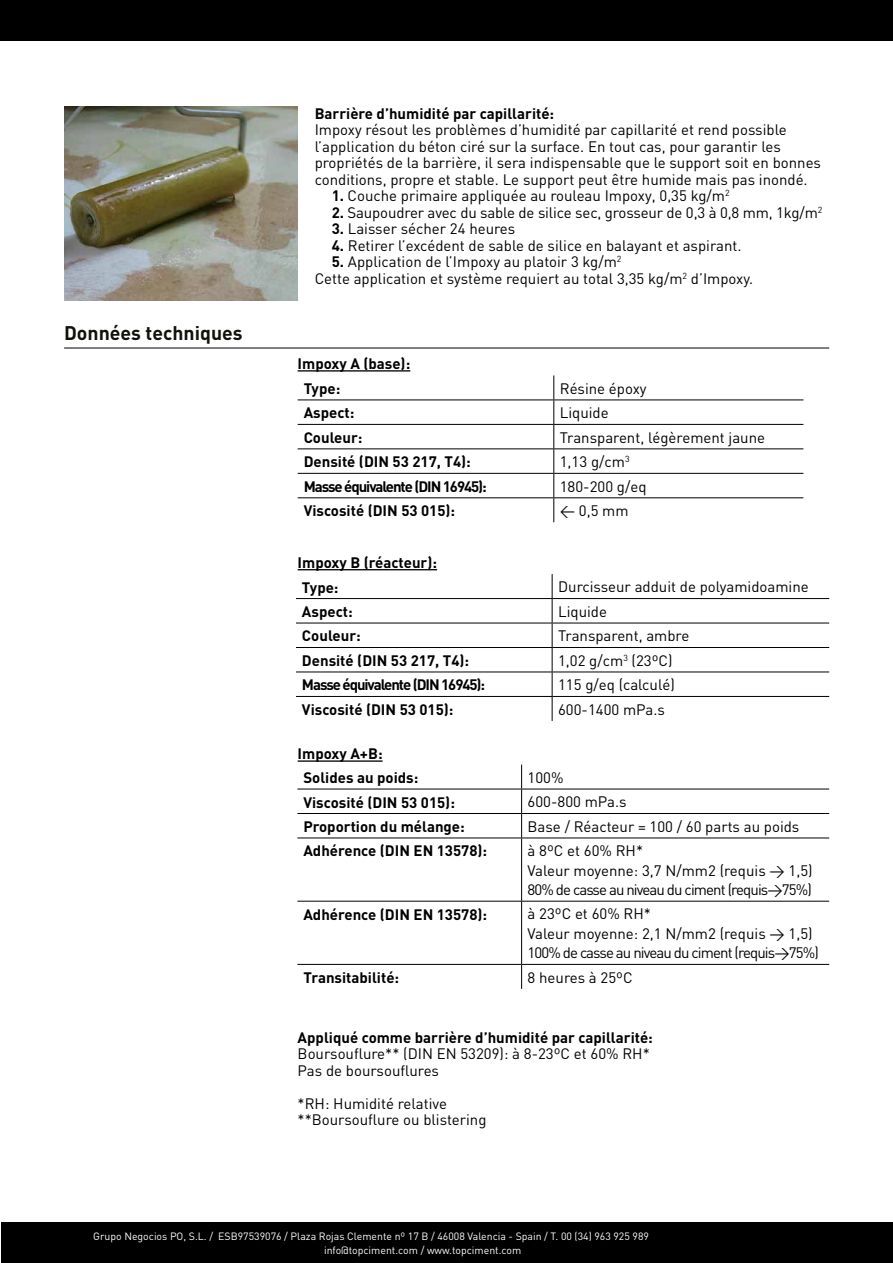
<style>
.page{position:relative;width:893px;height:1263px;background:#fff}
.page>*{position:absolute;margin:0;border:0;box-sizing:border-box;transform-origin:0 0}
.t1{font:700 19.5px "DIN";color:#12110c}
.t2{font:15px/16.5px "DIN";color:#000}
.t3{font:700 15px "DIN";color:#000}
.t4{font:15px/19.5px "DIN";letter-spacing:-.06em;color:#000}
.t5{font:700 15px "DIN";letter-spacing:-.07em;color:#000}
.t6{font:10.5px/13.2px "DIN";color:#fff}
.s1{font-weight:700}
</style>
<div class="page">
<div style="left:1px;top:1222px;width:892px;height:41px;background:#000"></div>
<div style="left:0;top:0;width:893px;height:41px;background:#000"></div>
<img style="left:64px;top:106px;width:233px;height:194px">
<hr style="left:64px;top:348px;width:765px;height:1px;background:#000">
<hr style="left:298px;top:370px;width:112px;height:1px;background:#000">
<hr style="left:298px;top:569px;width:139px;height:1px;background:#000">
<hr style="left:298px;top:760px;width:85px;height:2px;background:#000">
<hr style="left:298px;top:400px;width:256px;height:1px;background:#000">
<hr style="left:554px;top:400px;width:249px;height:1px;background:#000">
<hr style="left:298px;top:424px;width:256px;height:1px;background:#000">
<hr style="left:554px;top:424px;width:249px;height:1px;background:#000">
<hr style="left:298px;top:448px;width:256px;height:1px;background:#000">
<hr style="left:554px;top:448px;width:249px;height:1px;background:#000">
<hr style="left:298px;top:473px;width:256px;height:1px;background:#000">
<hr style="left:554px;top:473px;width:249px;height:1px;background:#000">
<hr style="left:298px;top:497px;width:256px;height:1px;background:#000">
<hr style="left:554px;top:497px;width:249px;height:1px;background:#000">
<svg style="left:553px;top:375px;width:1px;height:147px"></svg>
<hr style="left:296px;top:598px;width:256px;height:1px;background:#000">
<hr style="left:552px;top:598px;width:277px;height:1px;background:#000">
<hr style="left:296px;top:623px;width:256px;height:1px;background:#000">
<hr style="left:552px;top:623px;width:277px;height:1px;background:#000">
<hr style="left:296px;top:647px;width:256px;height:1px;background:#000">
<hr style="left:552px;top:647px;width:277px;height:1px;background:#000">
<hr style="left:296px;top:672px;width:256px;height:1px;background:#000">
<hr style="left:552px;top:672px;width:277px;height:1px;background:#000">
<hr style="left:296px;top:696px;width:256px;height:1px;background:#000">
<hr style="left:552px;top:696px;width:277px;height:1px;background:#000">
<svg style="left:552px;top:574px;width:1px;height:147px"></svg>
<hr style="left:297px;top:789px;width:225px;height:1px;background:#000">
<hr style="left:522px;top:789px;width:307px;height:1px;background:#000">
<hr style="left:297px;top:813px;width:225px;height:1px;background:#000">
<hr style="left:522px;top:813px;width:307px;height:1px;background:#000">
<svg style="left:521px;top:764px;width:1px;height:73px"></svg>
<hr style="left:297px;top:837px;width:225px;height:1px;background:#000">
<hr style="left:522px;top:837px;width:307px;height:1px;background:#000">
<hr style="left:521px;top:838px;width:1px;height:63px;background:#000">
<hr style="left:297px;top:901px;width:225px;height:1px;background:#000">
<hr style="left:522px;top:901px;width:307px;height:1px;background:#000">
<hr style="left:521px;top:901px;width:1px;height:63px;background:#000">
<hr style="left:297px;top:964px;width:225px;height:1px;background:#000">
<hr style="left:522px;top:964px;width:307px;height:1px;background:#000">
<svg style="left:521px;top:965px;width:1px;height:24px"></svg>
<h1 class="t1" style="left:64px;top:320px;width:180px">Données techniques</h1>
<p class="t3" style="left:315px;top:104px;width:241px">Barrière d’humidité par capillarité:</p>
<p class="t2" style="left:315px;top:121px;width:508px">Impoxy résout les problèmes d’humidité par capillarité et rend possible l’application du béton ciré sur la surface. En tout cas, pour garantir les propriétés de la barrière, il sera indispensable que le support soit en bonnes conditions, propre et stable. Le support peut être humide mais pas inondé.</p>
<p class="t2" style="left:332px;top:187px;width:399px"><span class="s1">1.</span> Couche primaire appliquée au rouleau Impoxy, 0,35 kg/m<sup>2</sup></p>
<p class="t2" style="left:332px;top:204px;width:492px"><span class="s1">2.</span> Saupoudrer avec du sable de silice sec, grosseur de 0,3 à 0,8 mm, 1kg/m<sup>2</sup></p>
<p class="t2" style="left:332px;top:220px;width:185px"><span class="s1">3.</span> Laisser sécher 24 heures</p>
<p class="t2" style="left:332px;top:237px;width:411px"><span class="s1">4.</span> Retirer l’excédent de sable de silice en balayant et aspirant.</p>
<p class="t2" style="left:315px;top:253px;width:440px;text-indent:17px"><span class="s1">5.</span> Application de l’Impoxy au platoir 3 kg/m<sup>2<br></sup>Cette application et système requiert au total 3,35 kg/m<sup>2</sup> d’Impoxy.</p>
<p class="t3" style="left:298px;top:354px;width:114px">Impoxy A (base):</p>
<p class="t3" style="left:304px;top:379px;width:38px">Type:</p>
<p class="t2" style="left:560px;top:380px;width:88px">Résine époxy</p>
<p class="t3" style="left:304px;top:403px;width:52px">Aspect:</p>
<p class="t2" style="left:560px;top:404px;width:50px">Liquide</p>
<p class="t3" style="left:304px;top:428px;width:60px">Couleur:</p>
<p class="t2" style="left:560px;top:429px;width:207px">Transparent, légèrement jaune</p>
<p class="t3" style="left:304px;top:452px;width:169px">Densité (DIN 53 217, T4):</p>
<p class="t2" style="left:560px;top:453px;width:71px">1,13 g/cm<sup>3</sup></p>
<p class="t5" style="left:304px;top:477px;width:185px">Masse équivalente (DIN 16945):</p>
<p class="t2" style="left:560px;top:478px;width:88px">180-200 g/eq</p>
<p class="t3" style="left:304px;top:501px;width:153px">Viscosité (DIN 53 015):</p>
<p class="t2" style="left:560px;top:502px;width:70px">&lt; 0,5 mm</p>
<p class="t3" style="left:298px;top:552px;width:141px">Impoxy B (réacteur):</p>
<p class="t3" style="left:302px;top:577px;width:38px">Type:</p>
<p class="t2" style="left:558px;top:578px;width:252px">Durcisseur adduit de polyamidoamine</p>
<p class="t3" style="left:302px;top:602px;width:52px">Aspect:</p>
<p class="t2" style="left:558px;top:603px;width:50px">Liquide</p>
<p class="t3" style="left:302px;top:626px;width:60px">Couleur:</p>
<p class="t2" style="left:558px;top:627px;width:133px">Transparent, ambre</p>
<p class="t3" style="left:302px;top:651px;width:169px">Densité (DIN 53 217, T4):</p>
<p class="t2" style="left:558px;top:652px;width:116px">1,02 g/cm<sup>3</sup> (23ºC)</p>
<p class="t5" style="left:302px;top:675px;width:185px">Masse équivalente (DIN 16945):</p>
<p class="t2" style="left:558px;top:676px;width:118px">115 g/eq (calculé)</p>
<p class="t3" style="left:302px;top:700px;width:153px">Viscosité (DIN 53 015):</p>
<p class="t2" style="left:558px;top:701px;width:108px">600-1400 mPa.s</p>
<p class="t3" style="left:298px;top:744px;width:86px">Impoxy A+B:</p>
<p class="t3" style="left:303px;top:768px;width:116px">Solides au poids:</p>
<p class="t2" style="left:528px;top:769px;width:37px">100%</p>
<p class="t3" style="left:303px;top:792px;width:153px">Viscosité (DIN 53 015):</p>
<p class="t2" style="left:528px;top:793px;width:100px">600-800 mPa.s</p>
<p class="t3" style="left:303px;top:817px;width:163px">Proportion du mélange:</p>
<p class="t2" style="left:528px;top:818px;width:273px">Base / Réacteur = 100 / 60 parts au poids</p>
<p class="t3" style="left:303px;top:841px;width:185px">Adhérence (DIN EN 13578):</p>
<p class="t4" style="left:528px;top:841px;width:287px">à 8ºC et 60% RH*<br>Valeur moyenne: 3,7 N/mm2 (requis &gt; 1,5)<br>80% de casse au niveau du ciment (requis&gt;75%)</p>
<p class="t3" style="left:303px;top:904px;width:185px">Adhérence (DIN EN 13578):</p>
<p class="t4" style="left:528px;top:904px;width:293px">à 23ºC et 60% RH*<br>Valeur moyenne: 2,1 N/mm2 (requis &gt; 1,5)<br>100% de casse au niveau du ciment (requis&gt;75%)</p>
<p class="t3" style="left:303px;top:967px;width:97px">Transitabilité:</p>
<p class="t2" style="left:528px;top:969px;width:106px">8 heures à 25ºC</p>
<p class="t3" style="left:298px;top:1028px;width:357px">Appliqué comme barrière d’humidité par capillarité:</p>
<p class="t2" style="left:298px;top:1045px;width:354px">Boursouflure** (DIN EN 53209): à 8-23ºC et 60% RH*<br>Pas de boursouflures</p>
<p class="t2" style="left:298px;top:1095px;width:190px">*RH: Humidité relative **Boursouflure ou blistering</p>
<p class="t6" style="left:324px;top:1230px;width:326px;text-indent:-231px">Grupo Negocios PO, S.L. / ESB97539076 / Plaza Rojas Clemente nº 17 B / 46008 Valencia - Spain / T. 00 (34) 963 925 989 info@topciment.com / www.topciment.com</p>
</div>
